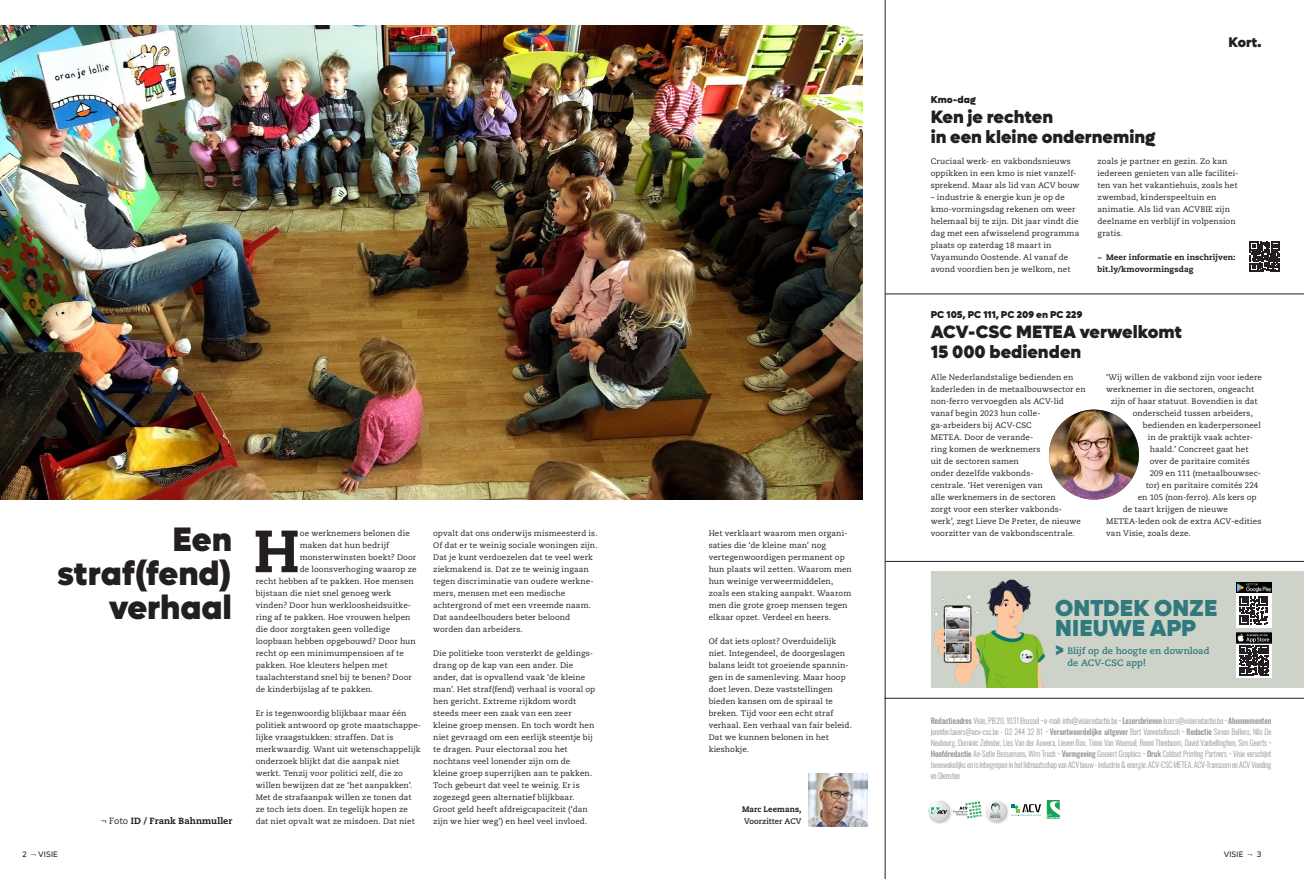
<style>
.page{position:relative;width:1304px;height:879px;background:#fff}
.page>*{position:absolute;margin:0;border:0;box-sizing:border-box;transform-origin:0 0}
.t1{font:800 59.4px "Caecilia LT Pro 85";color:#231f20}
.t2{font:900 34px/34px "Lufga";letter-spacing:-.005em;color:#231f20;text-align:right}
.t3{font:900 23.2px/19.9px "Lufga";letter-spacing:.005em;color:#30797c}
.t4{font:900 18px/20px "Lufga";color:#231f20}
.t5{font:900 14px "Lufga";color:#231f20}
.t6{font:900 10px "Lufga";letter-spacing:.01em;color:#231f20}
.t7{font:700 9.3px/11.6px "Caecilia LT Pro 75";color:#30797c}
.t8{font:800 9px "Caecilia LT Pro 85";letter-spacing:.005em;color:#231f20}
.t9{font:8px/12px "Caecilia LT Pro 55 Roman";letter-spacing:.01em;color:#231f20}
.t10{font:300 8px/11px "Oswald";letter-spacing:-.015em;color:#939598;text-align:justify;scale:.96 1}
.t11{font:800 8px/12px "Caecilia LT Pro 85";letter-spacing:.01em;color:#231f20}
.t12{font:8px "Lufga";letter-spacing:.02em;color:#231f20}
.t13{font:700 8px "Caecilia LT Pro 75";letter-spacing:.01em;color:#231f20;scale:.96 1}
.t14{font:800 8px "Caecilia LT Pro 85";letter-spacing:.01em;color:#231f20;scale:.96 1}
.s1{font-family:"Caecilia LT Pro 55 Roman";font-weight:400}
.s2{font-family:"Lufga";font-weight:900;font-size:19.9px}
.s3{font-weight:500}
.s4{font-family:"Caecilia LT Pro 45";font-weight:300}
</style>
<div class="page">
<img style="left:0;top:26px;width:863px;height:473px">
<hr style="left:885px;top:0;width:1px;height:879px;background:#231f20">
<hr style="left:885px;top:294px;width:419px;height:1px;background:#231f20">
<hr style="left:884px;top:698px;width:420px;height:1px;background:#231f20">
<hr style="left:885px;top:561px;width:419px;height:1px;background:#231f20">
<svg style="left:1047px;top:800px;width:13px;height:19px"></svg>
<img style="left:928px;top:809px;width:19px;height:15px">
<img style="left:985px;top:800px;width:24px;height:24px">
<img style="left:986px;top:801px;width:20px;height:20px;border-radius:10px">
<svg style="left:929px;top:801px;width:52px;height:20px"></svg>
<img style="left:809px;top:773px;width:58px;height:54px">
<div style="left:931px;top:571px;width:373px;height:116px;background:#cdd3c9"></div>
<img style="left:933px;top:579px;width:113px;height:108px">
<div style="left:1236px;top:593px;width:35px;height:35px;background:#fff"></div>
<svg style="left:1240px;top:596px;width:28px;height:28px"></svg>
<svg style="left:1249px;top:241px;width:31px;height:31px"></svg>
<svg style="left:1250px;top:242px;width:29px;height:29px"></svg>
<div style="left:1236px;top:643px;width:35px;height:35px;background:#fff"></div>
<svg style="left:1239px;top:645px;width:30px;height:30px"></svg>
<img style="left:1236px;top:582px;width:36px;height:11px">
<img style="left:1236px;top:632px;width:36px;height:11px">
<img style="left:1049px;top:409px;width:90px;height:90px;border-radius:45px">
<svg style="left:1011px;top:804px;width:30px;height:13px"></svg>
<h3 class="t5" style="left:1228px;top:33px;width:34px">Kort.</h3>
<h2 class="t2" style="left:57px;top:522px;width:176px">Een straf(fend) verhaal</h2>
<h1 class="t1" style="left:254px;top:510px;width:48px">H</h1>
<p class="t9" style="left:300px;top:527px;width:112px">oe werknemers belonen die</p>
<p class="t9" style="left:433px;top:527px;width:166px">opvalt dat ons onderwijs mismeesterd is.<br>Of dat er te weinig sociale woningen zijn.<br>Dat je kunt verdoezelen dat te veel werk ziekmakend is. Dat ze te weinig ingaan tegen discriminatie van oudere werkne&shy;mers, mensen met een medische achtergrond of met een vreemde naam.<br>Dat aandeelhouders beter beloond worden dan arbeiders.</p>
<p class="t9" style="left:433px;top:647px;width:164px">Die politieke toon versterkt de geldings&shy;drang op de kap van een ander. Die ander, dat is opvallend vaak ‘de kleine man’. Het straf(fend) verhaal is vooral op hen gericht. Extreme rijkdom wordt steeds meer een zaak van een zeer kleine groep mensen. En toch wordt hen niet gevraagd om een eerlijk steentje bij te dragen. Puur electoraal zou het nochtans veel lonender zijn om de kleine groep superrijken aan te pakken.<br>Toch gebeurt dat veel te weinig. Er is zogezegd geen alternatief blijkbaar.<br>Groot geld heeft afdreigcapaciteit (‘dan</p>
<p class="t9" style="left:300px;top:539px;width:91px">maken dat hun bedrijf</p>
<p class="t9" style="left:300px;top:551px;width:118px">monsterwinsten boekt? Door</p>
<p class="t9" style="left:300px;top:563px;width:118px">de loonsverhoging waarop ze</p>
<p class="t9" style="left:256px;top:575px;width:160px">recht hebben af te pakken. Hoe mensen</p>
<p class="t9" style="left:256px;top:587px;width:137px">bijstaan die niet snel genoeg werk</p>
<p class="t9" style="left:256px;top:599px;width:157px">vinden? Door hun werkloosheidsuitke-</p>
<p class="t9" style="left:256px;top:611px;width:156px">ring af te pakken. Hoe vrouwen helpen</p>
<p class="t9" style="left:256px;top:623px;width:136px">die door zorgtaken geen volledige</p>
<p class="t9" style="left:256px;top:635px;width:162px">loopbaan hebben opgebouwd? Door hun</p>
<p class="t9" style="left:256px;top:647px;width:150px">recht op een minimumpensioen af te</p>
<p class="t9" style="left:256px;top:659px;width:133px">pakken. Hoe kleuters helpen met</p>
<p class="t9" style="left:256px;top:671px;width:158px">taalachterstand snel bij te benen? Door</p>
<p class="t9" style="left:256px;top:683px;width:119px">de kinderbijslag af te pakken.</p>
<p class="t9" style="left:256px;top:707px;width:167px">Er is tegenwoordig blijkbaar maar één politiek antwoord op grote maatschappe&shy;lijke vraagstukken: straffen. Dat is merkwaardig. Want uit wetenschappelijk onderzoek blijkt dat die aanpak niet werkt. Tenzij voor politici zelf, die zo willen bewijzen dat ze ‘het aanpakken’.<br>Met de strafaanpak willen ze tonen dat ze toch iets doen. En tegelijk hopen ze dat niet opvalt wat ze misdoen. Dat niet</p>
<p class="t8" style="left:101px;top:814px;width:132px"><span class="s1">¬ Foto</span> ID / Frank Bahnmuller</p>
<p class="t9" style="left:433px;top:815px;width:156px">zijn we hier weg’) en heel veel invloed.</p>
<p class="t9" style="left:709px;top:527px;width:145px">Het verklaart waarom men organi&shy;saties die ‘de kleine man’ nog vertegenwoordigen permanent op hun plaats wil zetten. Waarom men hun weinige verweermiddelen, zoals een staking aanpakt. Waarom men die grote groep mensen tegen elkaar opzet. Verdeel en heers.</p>
<p class="t9" style="left:709px;top:635px;width:145px">Of dat iets oplost? Overduidelijk niet. Integendeel, de doorgeslagen balans leidt tot groeiende spannin&shy;gen in de samenleving. Maar hoop doet leven. Deze vaststellingen bieden kansen om de spiraal te breken. Tijd voor een echt straf verhaal. Een verhaal van fair beleid.<br>Dat we kunnen belonen in het kieshokje.</p>
<p class="t14" style="left:742px;top:804px;width:64px">Marc Leemans,</p>
<p class="t13" style="left:744px;top:816px;width:61px">Voorzitter ACV</p>
<p class="t6" style="left:931px;top:94px;width:46px">Kmo-dag</p>
<h3 class="t4" style="left:931px;top:107px;width:226px">Ken je rechten<br>in een kleine onderneming</h3>
<p class="t9" style="left:931px;top:155px;width:150px">Cruciaal werk- en vakbondsnieuws oppikken in een kmo is niet vanzelf&shy;sprekend. Maar als lid van ACV bouw</p>
<p class="t9" style="left:931px;top:191px;width:150px">– industrie &amp; energie kun je op de kmo-vormingsdag rekenen om weer helemaal bij te zijn. Dit jaar vindt die dag met een afwisselend programma plaats op zaterdag 18 maart in Vayamundo Oostende. Al vanaf de avond voordien ben je welkom, net</p>
<p class="t9" style="left:1097px;top:155px;width:142px">zoals je partner en gezin. Zo kan iedereen genieten van alle facilitei&shy;ten van het vakantiehuis, zoals het zwembad, kinderspeeltuin en animatie. Als lid van ACVBIE zijn deelname en verblijf in volpension gratis.</p>
<p class="t11" style="left:1097px;top:251px;width:140px">~ Meer informatie en inschrijven: bit.ly/kmovormingsdag</p>
<p class="t6" style="left:931px;top:309px;width:153px">PC 105, PC 111, PC 209 en PC 229</p>
<h3 class="t4" style="left:931px;top:322px;width:253px">ACV-CSC METEA verwelkomt<br>15 000 bedienden</h3>
<p class="t9" style="left:931px;top:371px;width:157px">Alle Nederlandstalige bedienden en kaderleden in de metaalbouwsector en non-ferro vervoegden als ACV-lid vanaf begin 2023 hun colle&shy;ga-arbeiders bij ACV-CSC<br>METEA. Door de verande-<br>ring komen de werknemers<br>uit de sectoren samen<br>onder dezelfde vakbonds-<br>centrale. ‘Het verenigen van<br>alle werknemers in de sectoren<br>zorgt voor een sterker vakbonds&shy;werk’, zegt Lieve De Preter, de nieuwe voorzitter van de vakbondscentrale.</p>
<p class="t9" style="left:1106px;top:371px;width:157px">‘Wij willen de vakbond zijn voor iedere</p>
<p class="t9" style="left:1106px;top:383px;width:149px">werknemer in die sectoren, ongeacht</p>
<p class="t9" style="left:1111px;top:395px;width:148px">zijn of haar statuut. Bovendien is dat</p>
<p class="t9" style="left:1133px;top:407px;width:122px">onderscheid tussen arbeiders,</p>
<p class="t9" style="left:1143px;top:419px;width:120px">bedienden en kaderpersoneel</p>
<p class="t9" style="left:1148px;top:431px;width:107px">in de praktijk vaak achter-</p>
<p class="t9" style="left:1150px;top:443px;width:100px">haald.’ Concreet gaat het</p>
<p class="t9" style="left:1150px;top:455px;width:102px">over de paritaire comités</p>
<p class="t9" style="left:1150px;top:467px;width:113px">209 en 111 (metaalbouwsec-</p>
<p class="t9" style="left:1146px;top:479px;width:114px">tor) en paritaire comités 224</p>
<p class="t9" style="left:1138px;top:491px;width:120px">en 105 (non-ferro). Als kers op</p>
<p class="t9" style="left:1123px;top:503px;width:107px">de taart krijgen de nieuwe</p>
<p class="t9" style="left:1106px;top:515px;width:157px">METEA-leden ook de extra ACV-edities</p>
<p class="t9" style="left:1106px;top:527px;width:86px">van Visie, zoals deze.</p>
<h3 class="t3" style="left:1055px;top:597px;width:164px">ONTDEK ONZE<br>NIEUWE APP</h3>
<p class="t7" style="left:1067px;top:645px;width:144px;text-indent:-12px"><span class="s2">&gt;</span> Blijf op de hoogte en download de ACV-CSC app!</p>
<p class="t10" style="left:931px;top:714px;width:356px"><span class="s3">Redactieadres</span> Visie, PB 20, 1031 Brussel ¬ e-mail: info@visieredactie.be ¬ <span class="s3">Lezersbrieven</span> lezers@visieredactie.be ¬ <span class="s3">Abonnementen </span>jennifer.lavers@acv-csc.be - 02 244 32 81 ¬ <span class="s3">Verantwoordelijke uitgever</span> Bart Vannetelbosch ¬ <span class="s3">Redactie</span> Simon Bellens, Nils De Neubourg, Dominic Zehnder, Lies Van der Auwera, Lieven Bax, Tinne Van Woensel, Rooni Theeboom, David Vanbellinghen, Sim Geerts ¬ <span class="s3">Hoofdredactie</span> An-Sofie Bessemans, Wim Troch ¬ <span class="s3">Vormgeving</span> Gevaert Graphics ¬ <span class="s3">Druk</span> Coldset Printing Partners ¬ Visie verschijnt tweewekelijks en is inbegrepen in het lidmaatschap van ACV bouw - industrie &amp; energie, ACV-CSC METEA, ACV-Transcom en ACV Voeding en Diensten</p>
<p class="t12" style="left:22px;top:849px;width:37px">2 <span class="s4">¬</span> VISIE</p>
<p class="t12" style="left:1224px;top:849px;width:39px">VISIE <span class="s4">¬</span> 3</p>
</div>
